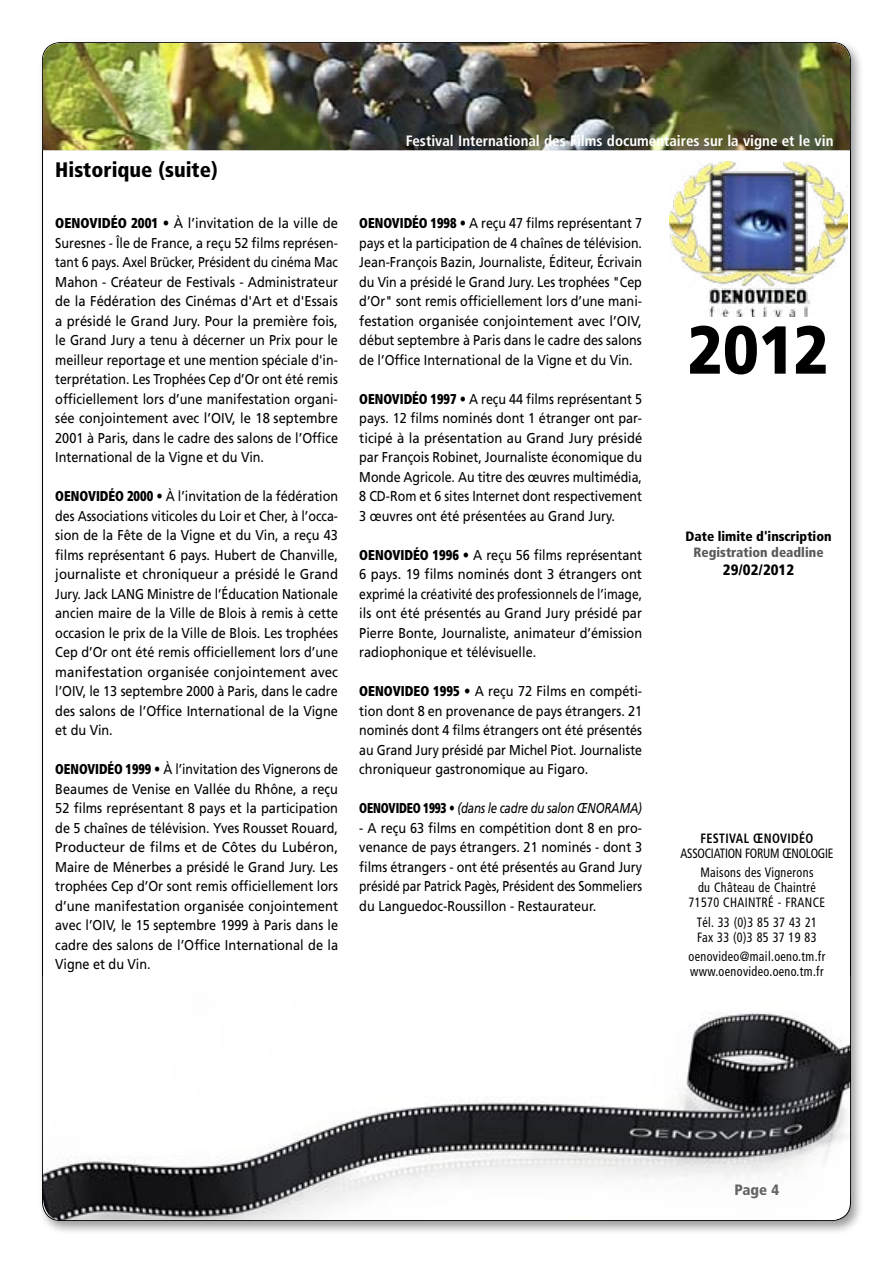
<style>
.page{position:relative;width:893px;height:1263px;background:#fff}
.page>*{position:absolute;margin:0;border:0;box-sizing:border-box;transform-origin:0 0}
.t1{font:900 67.65px "Frutiger";color:#000;scale:.87 1}
.t2{font:900 condensed 21px "Frutiger";color:#000}
.t3{font:700 condensed 15px "Frutiger";color:#fff}
.t4{font:900 condensed 15px "Frutiger";color:#000}
.t5{font:900 condensed 15px "Frutiger";color:#636466}
.t6{font:14.25px/19.5px "Frutiger";color:#000;text-align:justify;scale:.88 1}
.t7{font:14.25px/19.5px "Frutiger";color:#000;text-align:justify;scale:.89 1}
.t8{font:14.25px/19.5px "Frutiger";color:#000;text-align:justify;scale:.91 1}
.t9{font:14.25px/19.5px "Frutiger";color:#000;text-align:justify;scale:.87 1}
.t10{font:italic 14.25px "Frutiger";letter-spacing:-.015em;color:#000;scale:.8 1}
.t11{font:condensed 13.5px/15px "Frutiger";letter-spacing:.03em;color:#000;scale:.9 1}
.t12{font:condensed 13.5px/19.2px "Frutiger";letter-spacing:-.02em;color:#000;text-align:center;scale:.9 1}
.t13{font:900 condensed 13.5px "Frutiger";color:#000}
.t14{font:900 condensed 13.5px "Frutiger";color:#59595b}
.t15{font:700 condensed 13.5px "Frutiger";letter-spacing:.03em;color:#000;scale:.9 1}
.s1{font-weight:900;font-stretch:condensed}
.s2{font-weight:900;font-style:normal;font-stretch:condensed}
.s3{font-style:normal}
</style>
<div class="page">
<div style="left:37px;top:37px;width:827px;height:1197px;background:#000;opacity:.4"></div>
<div style="left:43px;top:43px;width:807px;height:1177px;background:#fff;border-radius:18px"></div>
<img style="left:43px;top:1011px;width:807px;height:209px">
<img style="left:43px;top:43px;width:807px;height:107px">
<img style="left:670px;top:162px;width:177px;height:154px">
<h2 class="t2" style="left:55px;top:157px;width:164px">Historique (suite)</h2>
<p class="t8" style="left:55px;top:214px;width:312px"><span class="s1">OENOVIDÉO 2001</span> • À l’invitation de la ville de Suresnes - Île de France, a reçu 52 films représen&shy;tant 6 pays. Axel Brücker, Président du cinéma Mac Mahon - Créateur de Festivals - Administrateur de la Fédération des Cinémas d'Art et d'Essais a présidé le Grand Jury. Pour la première fois, le Grand Jury a tenu à décerner un Prix pour le meilleur reportage et une mention spéciale d'in&shy;terprétation. Les Trophées Cep d’Or ont été remis officiellement lors d’une manifestation organi&shy;sée conjointement avec l’OIV, le 18 septembre 2001 à Paris, dans le cadre des salons de l’Office International de la Vigne et du Vin.</p>
<p class="t6" style="left:55px;top:487px;width:323px"><span class="s1">OENOVIDÉO 2000</span> • À l’invitation de la fédération des Associations viticoles du Loir et Cher, à l’occa&shy;sion de la Fête de la Vigne et du Vin, a reçu 43 films représentant 6 pays. Hubert de Chanville, journaliste et chroniqueur a présidé le Grand Jury. Jack LANG Ministre de l’Éducation Nationale ancien maire de la Ville de Blois à remis à cette occasion le prix de la Ville de Blois. Les trophées Cep d’Or ont été remis officiellement lors d’une manifestation organisée conjointement avec l’OIV, le 13 septembre 2000 à Paris, dans le cadre des salons de l’Office International de la Vigne et du Vin.</p>
<p class="t9" style="left:55px;top:760px;width:327px"><span class="s1">OENOVIDÉO 1999</span> • À l’invitation des Vignerons de Beaumes de Venise en Vallée du Rhône, a reçu 52 films représentant 8 pays et la participation de 5 chaînes de télévision. Yves Rousset Rouard, Producteur de films et de Côtes du Lubéron, Maire de Ménerbes a présidé le Grand Jury. Les trophées Cep d’Or sont remis officiellement lors d’une manifestation organisée conjointement avec l’OIV, le 15 septembre 1999 à Paris dans le cadre des salons de l’Office International de la Vigne et du Vin.</p>
<p class="t3" style="left:406px;top:132px;width:429px">Festival International des Films documentaires sur la vigne et le vin</p>
<p class="t6" style="left:359px;top:214px;width:323px"><span class="s1">OENOVIDÉO 1998</span> • A reçu 47 films représentant 7 pays et la participation de 4 chaînes de télévision.<br>Jean-François Bazin, Journaliste, Éditeur, Écrivain du Vin a présidé le Grand Jury. Les trophées "Cep d’Or" sont remis officiellement lors d’une mani&shy;festation organisée conjointement avec l’OIV, début septembre à Paris dans le cadre des salons de l’Office International de la Vigne et du Vin.</p>
<p class="t6" style="left:359px;top:389px;width:323px"><span class="s1">OENOVIDÉO 1997</span> • A reçu 44 films représentant 5 pays. 12 films nominés dont 1 étranger ont par&shy;ticipé à la présentation au Grand Jury présidé par François Robinet, Journaliste économique du Monde Agricole. Au titre des œuvres multimédia, 8 CD-Rom et 6 sites Internet dont respectivement 3 œuvres ont été présentées au Grand Jury.</p>
<p class="t7" style="left:359px;top:545px;width:319px"><span class="s1">OENOVIDÉO 1996</span> • A reçu 56 films représentant 6 pays. 19 films nominés dont 3 étrangers ont exprimé la créativité des professionnels de l’image, ils ont été présentés au Grand Jury présidé par Pierre Bonte, Journaliste, animateur d’émission radiophonique et télévisuelle.</p>
<p class="t7" style="left:359px;top:682px;width:319px"><span class="s1">OENOVIDEO 1995</span> • A reçu 72 Films en compéti&shy;tion dont 8 en provenance de pays étrangers. 21 nominés dont 4 films étrangers ont été présentés au Grand Jury présidé par Michel Piot. Journaliste chroniqueur gastronomique au Figaro.</p>
<p class="t10" style="left:359px;top:800px;width:355px"><span class="s2">OENOVIDEO 1993</span> <span class="s3">•</span> (dans le cadre du salon ŒNORAMA)</p>
<p class="t7" style="left:359px;top:818px;width:319px">- A reçu 63 films en compétition dont 8 en pro&shy;venance de pays étrangers. 21 nominés - dont 3 films étrangers - ont été présentés au Grand Jury présidé par Patrick Pagès, Président des Sommeliers du Languedoc-Roussillon - Restaurateur.</p>
<h1 class="t1" style="left:688px;top:309px;width:165px">2012</h1>
<p class="t13" style="left:685px;top:528px;width:148px">Date limite d'inscription</p>
<p class="t14" style="left:693px;top:544px;width:132px">Registration deadline</p>
<p class="t4" style="left:723px;top:561px;width:73px">29/02/2012</p>
<p class="t15" style="left:700px;top:830px;width:127px">FESTIVAL ŒNOVIDÉO</p>
<p class="t12" style="left:680px;top:844px;width:171px">ASSOCIATION FORUM ŒNOLOGIE<br>Maisons des Vignerons</p>
<p class="t11" style="left:689px;top:880px;width:153px;text-align:center">du Château de Chaintré<br>71570 CHAINTRÉ - FRANCE</p>
<p class="t11" style="left:697px;top:914px;width:135px">Tél. 33 (0)3 85 37 43 21<br>Fax 33 (0)3 85 37 19 83</p>
<p class="t11" style="left:688px;top:949px;width:153px">oenovideo@mail.oeno.tm.fr www.oenovideo.oeno.tm.fr</p>
<p class="t5" style="left:734px;top:1180px;width:46px">Page 4</p>
</div>
